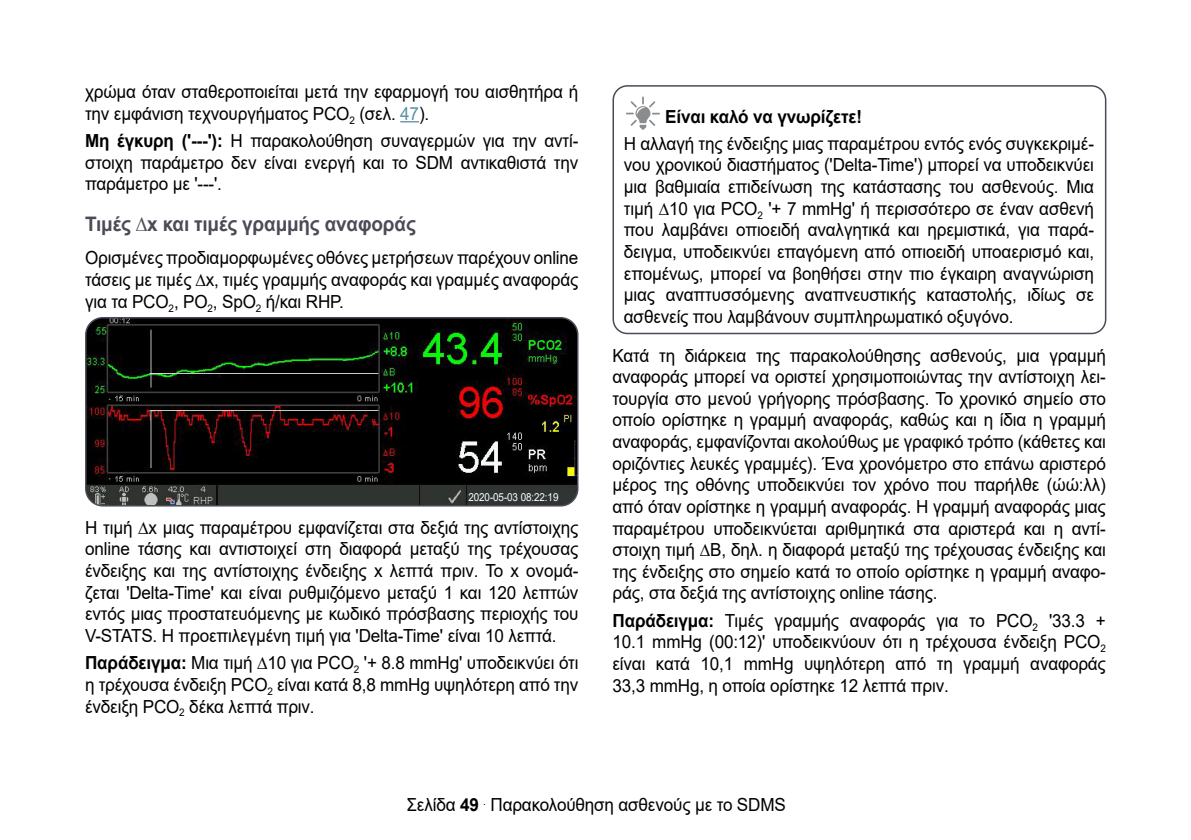
<style>
.page{position:relative;width:1191px;height:840px;background:#fff}
.page>*{position:absolute;margin:0;border:0;box-sizing:border-box;transform-origin:0 0}
.Untertitel{font:700 20px "Arial";letter-spacing:-.01em;color:#4b4b57;scale:.95 1}
.Absatz_Standard_weni{font:18px/21.6px "Arial";letter-spacing:-.01em;color:#000;text-align:justify;scale:.95 1}
.t1{font:700 18px "Arial";letter-spacing:-.01em;color:#000;scale:.95 1}
.Inhaltsverzeichnis{font:11px "Arial";letter-spacing:-.01em;color:#fff;scale:.9 1}
.s1{color:#5c90a4}
.s2{font-weight:700}
</style>
<div class="page">
<svg style="left:400px;top:121px;width:19px;height:1px"></svg>
<img style="left:86px;top:317px;width:492px;height:188px">
<div style="left:85px;top:317px;width:493px;height:189px;border:2px solid #4b4b57;border-radius:17px"></div>
<svg style="left:626px;top:96px;width:34px;height:34px"></svg>
<div style="left:612px;top:85px;width:494px;height:249px;border:2px solid #4b4b57;border-radius:14px"></div>
<p class="Absatz_Standard_weni" style="left:85px;top:81px;width:521px">χρώμα όταν σταθεροποιείται μετά την εφαρμογή του αισθητήρα ή την εμφάνιση τεχνουργήματος PCO<sub>2</sub> (σελ. <span class="s1">47</span>).</p>
<p class="Absatz_Standard_weni" style="left:85px;top:130px;width:521px"><span class="s2">Μη έγκυρη ('---'):</span> Η παρακολούθηση συναγερμών για την αντί&shy;στοιχη παράμετρο δεν είναι ενεργή και το SDM αντικαθιστά την παράμετρο με '---'.</p>
<p class="Untertitel" style="left:85px;top:210px;width:350px">Τιμές ∆x και τιμές γραμμής αναφοράς</p>
<p class="Absatz_Standard_weni" style="left:85px;top:247px;width:521px">Ορισμένες προδιαμορφωμένες οθόνες μετρήσεων παρέχουν online τάσεις με τιμές ∆x, τιμές γραμμής αναφοράς και γραμμές αναφοράς για τα PCO<sub>2</sub>, PO<sub>2</sub>, SpO<sub>2</sub> ή/και RHP.</p>
<p class="Inhaltsverzeichnis" style="left:468px;top:489px;width:102px">2020-05-03 08:22:19</p>
<p class="Absatz_Standard_weni" style="left:85px;top:516px;width:521px">Η τιμή ∆x μιας παραμέτρου εμφανίζεται στα δεξιά της αντίστοιχης online τάσης και αντιστοιχεί στη διαφορά μεταξύ της τρέχουσας ένδειξης και της αντίστοιχης ένδειξης x λεπτά πριν. Το x ονομά&shy;ζεται 'Delta-Time' και είναι ρυθμιζόμενο μεταξύ 1 και 120 λεπτών εντός μιας προστατευόμενης με κωδικό πρόσβασης περιοχής του V‑STATS. Η προεπιλεγμένη τιμή για 'Delta-Time' είναι 10 λεπτά.</p>
<p class="Absatz_Standard_weni" style="left:85px;top:651px;width:521px"><span class="s2">Παράδειγμα:</span> Μια τιμή ∆10 για PCO<sub>2</sub> '+ 8.8 mmHg' υποδεικνύει ότι η τρέχουσα ένδειξη PCO<sub>2</sub> είναι κατά 8,8 mmHg υψηλότερη από την ένδειξη PCO<sub>2</sub> δέκα λεπτά πριν.</p>
<p class="t1" style="left:665px;top:103px;width:209px">Είναι καλό να γνωρίζετε!</p>
<p class="Absatz_Standard_weni" style="left:624px;top:132px;width:496px">Η αλλαγή της ένδειξης μιας παραμέτρου εντός ενός συγκεκριμέ&shy;νου χρονικού διαστήματος ('Delta-Time') μπορεί να υποδεικνύει μια βαθμιαία επιδείνωση της κατάστασης του ασθενούς. Μια τιμή ∆10 για PCO<sub>2</sub> '+ 7 mmHg' ή περισσότερο σε έναν ασθενή που λαμβάνει οπιοειδή αναλγητικά και ηρεμιστικά, για παρά&shy;δειγμα, υποδεικνύει επαγόμενη από οπιοειδή υποαερισμό και, επομένως, μπορεί να βοηθήσει στην πιο έγκαιρη αναγνώριση μιας αναπτυσσόμενης αναπνευστικής καταστολής, ιδίως σε ασθενείς που λαμβάνουν συμπληρωματικό οξυγόνο.</p>
<p class="Absatz_Standard_weni" style="left:612px;top:344px;width:521px">Κατά τη διάρκεια της παρακολούθησης ασθενούς, μια γραμμή αναφοράς μπορεί να οριστεί χρησιμοποιώντας την αντίστοιχη λει&shy;τουργία στο μενού γρήγορης πρόσβασης. Το χρονικό σημείο στο οποίο ορίστηκε η γραμμή αναφοράς, καθώς και η ίδια η γραμμή αναφοράς, εμφανίζονται ακολούθως με γραφικό τρόπο (κάθετες και οριζόντιες λευκές γραμμές). Ένα χρονόμετρο στο επάνω αριστερό μέρος της οθόνης υποδεικνύει τον χρόνο που παρήλθε (ώώ:λλ) από όταν ορίστηκε η γραμμή αναφοράς. Η γραμμή αναφοράς μιας παραμέτρου υποδεικνύεται αριθμητικά στα αριστερά και η αντί&shy;στοιχη τιμή ∆B, δηλ. η διαφορά μεταξύ της τρέχουσας ένδειξης και της ένδειξης στο σημείο κατά το οποίο ορίστηκε η γραμμή αναφο&shy;ράς, στα δεξιά της αντίστοιχης online τάσης.</p>
<p class="Absatz_Standard_weni" style="left:612px;top:609px;width:521px"><span class="s2">Παράδειγμα:</span> Τιμές γραμμής αναφοράς για το PCO<sub>2</sub> '33.3 + 10.1 mmHg (00:12)' υποδεικνύουν ότι η τρέχουσα ένδειξη PCO<sub>2 </sub>είναι κατά 10,1 mmHg υψηλότερη από τη γραμμή αναφοράς 33,3 mmHg, η οποία ορίστηκε 12 λεπτά πριν.</p>
<p class="Absatz_Standard_weni" style="left:406px;top:792px;width:401px">Σελίδα <span class="s2">49</span> <sup>.</sup> Παρακολούθηση ασθενούς με το SDMS</p>
</div>
